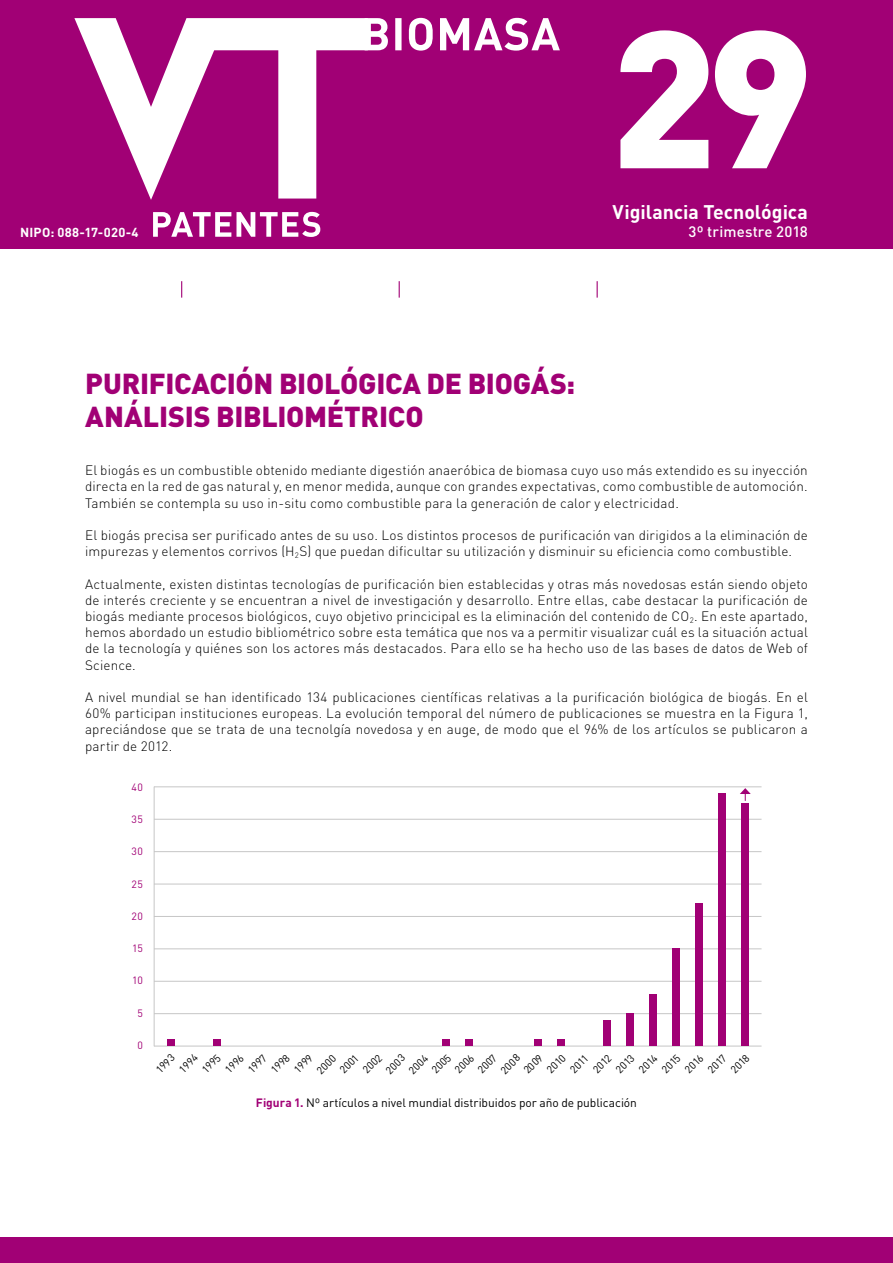
<style>
.page{position:relative;width:893px;height:1263px;background:#fff}
.page>*{position:absolute;margin:0;border:0;box-sizing:border-box;transform-origin:0 0}
.t1{font:900 192px "DIN Pro";color:#fff}
.t2{font:900 28.5px/32.4px "DIN Pro";letter-spacing:-.01em;color:#a10075}
.t3{font:700 19.5px "DIN Pro";color:#fff}
.t4{font:500 15px "DIN Pro";letter-spacing:.01em;color:#fff}
.t5{font:300 13.5px/16.2px "DIN Pro";letter-spacing:.01em;color:#000;text-align:justify}
.t6{font:700 12.9px "DIN Pro";letter-spacing:.02em;color:#fff}
.t7{font:12px "DIN Pro";letter-spacing:-.005em;color:#000}
.t8{font:10.5px "DIN Pro";color:#000}
.t9{font:10.5px "DIN Pro";letter-spacing:.035em;color:#a10075}
.s1{font-weight:700;color:#a10075}
</style>
<div class="page">
<div style="left:0;top:0;width:893px;height:249px;background:#a10075"></div>
<svg style="left:153px;top:212px;width:167px;height:25px"></svg>
<svg style="left:74px;top:18px;width:291px;height:182px"></svg>
<svg style="left:365px;top:18px;width:195px;height:33px"></svg>
<div style="left:0;top:1237px;width:893px;height:26px;background:#a10075"></div>
<svg style="left:399px;top:281px;width:1px;height:17px"></svg>
<svg style="left:181px;top:281px;width:1px;height:17px"></svg>
<svg style="left:597px;top:281px;width:1px;height:17px"></svg>
<hr style="left:154px;top:1046px;width:607px;height:1px;background:#c6c6c6">
<hr style="left:154px;top:1013px;width:607px;height:1px;background:#c6c6c6">
<hr style="left:154px;top:787px;width:1px;height:259px;background:#c6c6c6">
<hr style="left:154px;top:981px;width:607px;height:1px;background:#c6c6c6">
<hr style="left:154px;top:948px;width:607px;height:1px;background:#c6c6c6">
<hr style="left:154px;top:916px;width:607px;height:1px;background:#c6c6c6">
<hr style="left:154px;top:884px;width:607px;height:1px;background:#c6c6c6">
<hr style="left:154px;top:851px;width:607px;height:1px;background:#c6c6c6">
<hr style="left:154px;top:819px;width:607px;height:1px;background:#c6c6c6">
<hr style="left:154px;top:786px;width:607px;height:1px;background:#c6c6c6">
<div style="left:167px;top:1039px;width:7px;height:7px;background:#a10075"></div>
<div style="left:213px;top:1039px;width:7px;height:7px;background:#a10075"></div>
<div style="left:443px;top:1039px;width:7px;height:7px;background:#a10075"></div>
<div style="left:466px;top:1039px;width:7px;height:7px;background:#a10075"></div>
<div style="left:535px;top:1039px;width:7px;height:7px;background:#a10075"></div>
<div style="left:558px;top:1039px;width:7px;height:7px;background:#a10075"></div>
<div style="left:604px;top:1020px;width:7px;height:26px;background:#a10075"></div>
<div style="left:627px;top:1013px;width:7px;height:33px;background:#a10075"></div>
<div style="left:650px;top:994px;width:7px;height:52px;background:#a10075"></div>
<div style="left:673px;top:949px;width:7px;height:97px;background:#a10075"></div>
<div style="left:696px;top:903px;width:7px;height:143px;background:#a10075"></div>
<div style="left:719px;top:793px;width:7px;height:253px;background:#a10075"></div>
<div style="left:742px;top:803px;width:7px;height:243px;background:#a10075"></div>
<svg style="left:740px;top:788px;width:11px;height:13px"></svg>
<h1 class="t1" style="left:610px;top:-66px;width:204px">29</h1>
<h3 class="t3" style="left:613px;top:196px;width:197px">Vigilancia Tecnológica</h3>
<p class="t6" style="left:20px;top:222px;width:120px">NIPO: 088-17-020-4</p>
<p class="t4" style="left:689px;top:219px;width:121px">3º trimestre 2018</p>
<h2 class="t2" style="left:85px;top:364px;width:491px">PURIFICACIÓN BIOLÓGICA DE BIOGÁS:<br>ANÁLISIS BIBLIOMÉTRICO</h2>
<p class="t5" style="left:85px;top:461px;width:724px">El biogás es un combustible obtenido mediante digestión anaeróbica de biomasa cuyo uso más extendido es su inyección directa en la red de gas natural y, en menor medida, aunque con grandes expectativas, como combustible de automoción.<br>También se contempla su uso in-situ como combustible para la generación de calor y electricidad.</p>
<p class="t5" style="left:85px;top:526px;width:724px">El biogás precisa ser purificado antes de su uso. Los distintos procesos de purificación van dirigidos a la eliminación de impurezas y elementos corrivos (H<sub>2</sub>S) que puedan dificultar su utilización y disminuir su eficiencia como combustible.</p>
<p class="t5" style="left:85px;top:574px;width:724px">Actualmente, existen distintas tecnologías de purificación bien establecidas y otras más novedosas están siendo objeto de interés creciente y se encuentran a nivel de investigación y desarrollo. Entre ellas, cabe destacar la purificación de biogás mediante procesos biológicos, cuyo objetivo princicipal es la eliminación del contenido de CO<sub>2</sub>. En este apartado, hemos abordado un estudio bibliométrico sobre esta temática que nos va a permitir visualizar cuál es la situación actual de la tecnología y quiénes son los actores más destacados. Para ello se ha hecho uso de las bases de datos de Web of Science.</p>
<p class="t5" style="left:85px;top:688px;width:724px">A nivel mundial se han identificado 134 publicaciones científicas relativas a la purificación biológica de biogás. En el 60% participan instituciones europeas. La evolución temporal del número de publicaciones se muestra en la Figura 1, apreciándose que se trata de una tecnolgía novedosa y en auge, de modo que el 96% de los artículos se publicaron a partir de 2012.</p>
<p class="t9" style="left:131px;top:778px;width:13px">40</p>
<p class="t9" style="left:132px;top:811px;width:13px">35</p>
<p class="t9" style="left:132px;top:843px;width:13px">30</p>
<p class="t9" style="left:132px;top:875px;width:13px">25</p>
<p class="t9" style="left:132px;top:908px;width:13px">20</p>
<p class="t9" style="left:132px;top:940px;width:12px">15</p>
<p class="t9" style="left:132px;top:972px;width:12px">10</p>
<p class="t9" style="left:137px;top:1005px;width:7px">5</p>
<p class="t9" style="left:137px;top:1037px;width:7px">0</p>
<p class="t8" style="left:152px;top:1065px;width:23px;rotate:-45deg">1993</p>
<p class="t8" style="left:175px;top:1065px;width:23px;rotate:-45deg">1994</p>
<p class="t8" style="left:198px;top:1065px;width:23px;rotate:-45deg">1995</p>
<p class="t8" style="left:221px;top:1065px;width:23px;rotate:-45deg">1996</p>
<p class="t8" style="left:244px;top:1065px;width:23px;rotate:-45deg">1997</p>
<p class="t8" style="left:267px;top:1065px;width:23px;rotate:-45deg">1998</p>
<p class="t8" style="left:290px;top:1065px;width:23px;rotate:-45deg">1999</p>
<p class="t8" style="left:313px;top:1066px;width:24px;rotate:-45deg">2000</p>
<p class="t8" style="left:336px;top:1066px;width:24px;rotate:-45deg">2001</p>
<p class="t8" style="left:359px;top:1066px;width:24px;rotate:-45deg">2002</p>
<p class="t8" style="left:381px;top:1066px;width:24px;rotate:-45deg">2003</p>
<p class="t8" style="left:404px;top:1066px;width:24px;rotate:-45deg">2004</p>
<p class="t8" style="left:428px;top:1066px;width:24px;rotate:-45deg">2005</p>
<p class="t8" style="left:450px;top:1066px;width:24px;rotate:-45deg">2006</p>
<p class="t8" style="left:473px;top:1066px;width:24px;rotate:-45deg">2007</p>
<p class="t8" style="left:496px;top:1066px;width:24px;rotate:-45deg">2008</p>
<p class="t8" style="left:519px;top:1066px;width:24px;rotate:-45deg">2009</p>
<p class="t8" style="left:543px;top:1065px;width:23px;rotate:-45deg">2010</p>
<p class="t8" style="left:566px;top:1065px;width:23px;rotate:-45deg">2011</p>
<p class="t8" style="left:589px;top:1065px;width:23px;rotate:-45deg">2012</p>
<p class="t8" style="left:612px;top:1065px;width:23px;rotate:-45deg">2013</p>
<p class="t8" style="left:635px;top:1065px;width:23px;rotate:-45deg">2014</p>
<p class="t8" style="left:658px;top:1065px;width:23px;rotate:-45deg">2015</p>
<p class="t8" style="left:681px;top:1065px;width:23px;rotate:-45deg">2016</p>
<p class="t8" style="left:704px;top:1065px;width:23px;rotate:-45deg">2017</p>
<p class="t8" style="left:727px;top:1065px;width:23px;rotate:-45deg">2018</p>
<p class="t7" style="left:256px;top:1093px;width:383px"><span class="s1">Figura 1.</span> Nº artículos a nivel mundial distribuidos por año de publicación</p>
</div>
